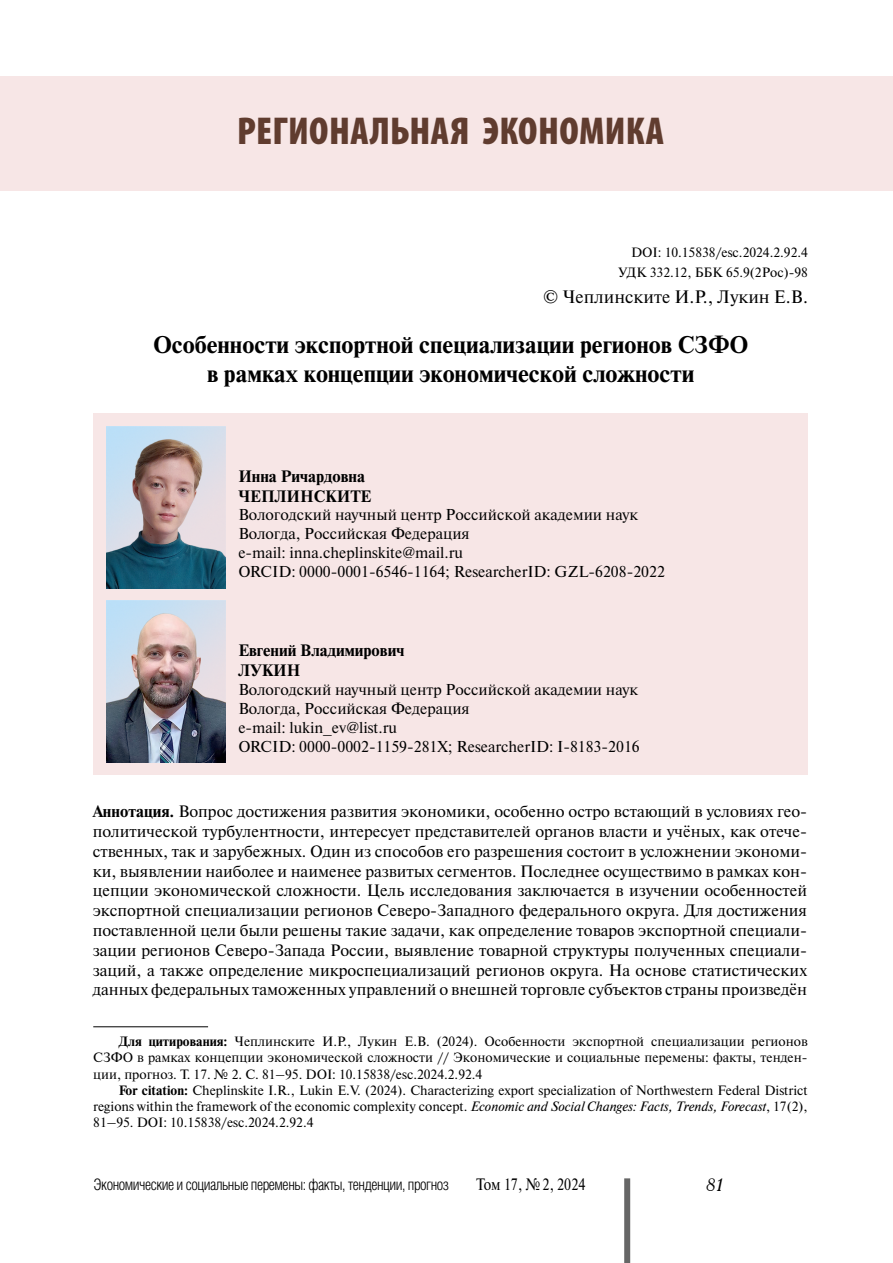
<style>
.page{position:relative;width:893px;height:1263px;background:#fff}
.page>*{position:absolute;margin:0;border:0;box-sizing:border-box;transform-origin:0 0}
.t1{font:900 condensed 39px "Myriad Pro";letter-spacing:.01em;color:#603c2f}
.t2{font:700 24px/28.8px "Newton C";color:#000;text-align:center}
.t3{font:18px "Newton C";color:#000}
.t4{font:italic 18px "Academy";color:#000}
.t5{font:16.5px/19.8px "Newton C";color:#000;text-align:justify}
.t6{font:700 16.5px/19.8px "Newton C";color:#000}
.t7{font:16.5px "Newton C";color:#000;scale:.85 1}
.t8{font:15.75px/18.9px "Newton C";color:#000}
.t9{font:300 15.75px "Helios Cond";letter-spacing:-.03em;color:#000}
.t10{font:13.5px/16.2px "Newton C";color:#000;text-align:justify}
.s1{font-weight:700}
.s2{font-style:italic}
</style>
<div class="page">
<div style="left:624px;top:1178px;width:6px;height:85px;background:#666"></div>
<div style="left:0;top:76px;width:893px;height:114px;background:#f7e6e6"></div>
<div style="left:94px;top:414px;width:714px;height:361px;background:#f7e6e6"></div>
<hr style="left:93px;top:1026px;width:115px;height:1px;background:#000">
<img style="left:106px;top:601px;width:119px;height:161px">
<img style="left:106px;top:426px;width:119px;height:162px">
<h1 class="t1" style="left:237px;top:106px;width:428px">РЕГИОНАЛЬНАЯ ЭКОНОМИКА</h1>
<p class="t10" style="left:618px;top:242px;width:191px;line-height:20.4px;text-align:right">DOI: 10.15838/esc.2024.2.92.4<br>УДК 332.12, ББК 65.9(2Рос)-98</p>
<p class="t3" style="left:543px;top:287px;width:266px">© Чеплинските И.Р., Лукин Е.В.</p>
<h2 class="t2" style="left:153px;top:330px;width:597px">Особенности экспортной специализации регионов СЗФО в рамках концепции экономической сложности</h2>
<p class="t6" style="left:238px;top:466px;width:135px">Инна Ричардовна<br>ЧЕПЛИНСКИТЕ</p>
<p class="t8" style="left:238px;top:506px;width:428px">Вологодский научный центр Российской академии наук Вологда, Российская Федерация<br>e-mail: inna.cheplinskite@mail.ru<br>ORCID: 0000-0001-6546-1164; ResearcherID: GZL-6208-2022</p>
<p class="t6" style="left:238px;top:640px;width:168px">Евгений Владимирович<br>ЛУКИН</p>
<p class="t8" style="left:238px;top:680px;width:403px">Вологодский научный центр Российской академии наук Вологда, Российская Федерация<br>e-mail: lukin_ev@list.ru<br>ORCID: 0000-0002-1159-281X; ResearcherID: I-8183-2016</p>
<p class="t5" style="left:93px;top:802px;width:716px"><span class="s1">Аннотация.</span> Вопрос достижения развития экономики, особенно остро встающий в условиях гео&shy;политической турбулентности, интересует представителей органов власти и учёных, как отече&shy;ственных, так и зарубежных. Один из способов его разрешения состоит в усложнении экономи&shy;ки, выявлении наиболее и наименее развитых сегментов. Последнее осуществимо в рамках кон&shy;цепции экономической сложности. Цель исследования заключается в изучении особенностей экспортной специализации регионов Северо-Западного федерального округа. Для достижения поставленной цели были решены такие задачи, как определение товаров экспортной специали&shy;зации регионов Северо-Запада России, выявление товарной структуры полученных специали&shy;заций, а также определение микроспециализаций регионов округа. На основе статистических данных федеральных таможенных управлений о внешней торговле субъектов страны произведён</p>
<p class="t10" style="left:93px;top:1033px;width:716px;text-indent:26px"><span class="s1">Для цитирования:</span> Чеплинските И.Р., Лукин Е.В. (2024). Особенности экспортной специализации регионов СЗФО в рамках концепции экономической сложности // Экономические и социальные перемены: факты, тенден&shy;ции, прогноз. Т. 17. № 2. С. 81–95. DOI: 10.15838/esc.2024.2.92.4</p>
<p class="t10" style="left:93px;top:1082px;width:716px;text-indent:26px"><span class="s1">For citation:</span> Cheplinskite I.R., Lukin E.V. (2024). Characterizing export specialization of Northwestern Federal District regions within the framework of the economic complexity concept. <span class="s2">Economic and Social Changes: Facts, Trends, Forecast</span>, 17(2), 81–95. DOI: 10.15838/esc.2024.2.92.4</p>
<p class="t9" style="left:94px;top:1176px;width:357px">Экономические и социальные перемены: факты, тенденции, прогноз</p>
<p class="t7" style="left:476px;top:1175px;width:130px">Том 17, №2, 2024</p>
<p class="t4" style="left:706px;top:1174px;width:18px">81</p>
</div>
